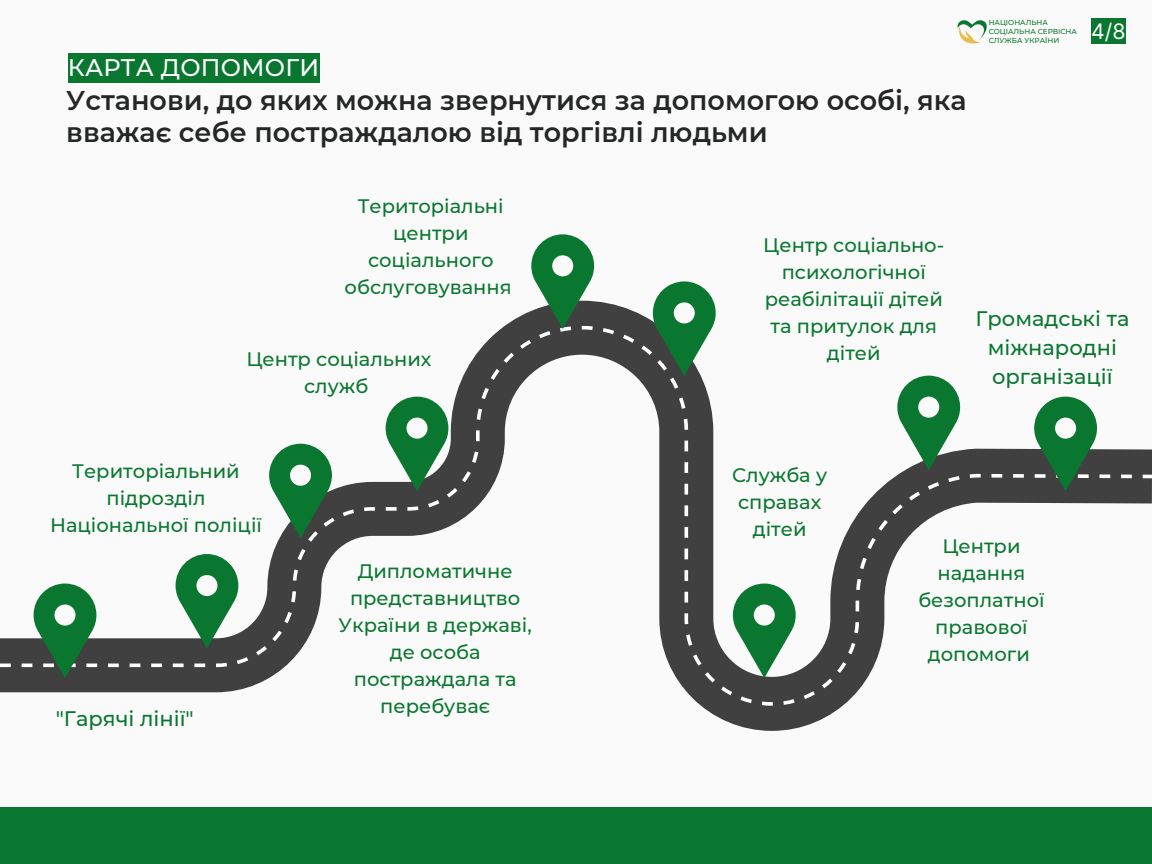
<style>
.page{position:relative;width:1152px;height:864px;background:#fafafa}
.page>*{position:absolute;margin:0;border:0;box-sizing:border-box;transform-origin:0 0}
.t1{font:600 27px/31.5px "Montserrat";color:#242725}
.t2{font:500 24px "Montserrat";letter-spacing:.01em;color:#fff}
.t3{font:21.3px "Inter";color:#fff}
.t4{font:500 21px/29.2px "Montserrat";color:#0a7730;text-align:center}
.t5{font:500 19.5px/27px "Montserrat";color:#0a7730;text-align:center}
.t6{font:500 7.2px/8.9px "Montserrat";color:#0a7730}
</style>
<div class="page">
<div style="left:0;top:807px;width:1152px;height:57px;background:#0a7730"></div>
<svg style="left:504px;top:301px;width:338px;height:430px"></svg>
<svg style="left:0;top:326px;width:1152px;height:380px"></svg>
<svg style="left:176px;top:554px;width:62px;height:95px"></svg>
<svg style="left:269px;top:444px;width:63px;height:94px"></svg>
<svg style="left:386px;top:397px;width:62px;height:94px"></svg>
<svg style="left:531px;top:234px;width:63px;height:95px"></svg>
<svg style="left:733px;top:584px;width:63px;height:94px"></svg>
<svg style="left:653px;top:281px;width:63px;height:95px"></svg>
<svg style="left:897px;top:376px;width:63px;height:94px"></svg>
<svg style="left:1034px;top:397px;width:63px;height:94px;background:#3e7d54"></svg>
<svg style="left:34px;top:584px;width:62px;height:94px;background:#3e7e54"></svg>
<div style="left:68px;top:54px;width:252px;height:29px;background:#0a7730"></div>
<div style="left:1091px;top:18px;width:35px;height:26px;background:#0a7730"></div>
<svg style="left:958px;top:20px;width:29px;height:23px"></svg>
<p class="t2" style="left:68px;top:53px;width:253px">КАРТА ДОПОМОГИ</p>
<p class="t1" style="left:66px;top:85px;width:902px">Установи, до яких можна звернутися за допомогою особі, яка вважає себе постраждалою від торгівлі людьми</p>
<p class="t6" style="left:989px;top:18px;width:90px">НАЦІОНАЛЬНА<br>СОЦІАЛЬНА СЕРВІСНА<br>СЛУЖБА УКРАЇНИ</p>
<p class="t3" style="left:1091px;top:18px;width:36px">4/8</p>
<p class="t5" style="left:345px;top:193px;width:169px">Територіальні центри соціального обслуговування</p>
<p class="t5" style="left:246px;top:345px;width:187px">Центр соціальних служб</p>
<p class="t5" style="left:763px;top:231px;width:182px">Центр соціально&shy;психологічної реабілітації дітей та притулок для дітей</p>
<p class="t4" style="left:975px;top:304px;width:155px">Громадські та міжнародні організації</p>
<p class="t5" style="left:50px;top:457px;width:213px">Територіальний підрозділ<br>Національної поліції</p>
<p class="t4" style="left:56px;top:704px;width:140px">"Гарячі лінії"</p>
<p class="t5" style="left:339px;top:558px;width:195px">Дипломатичне представництво<br>України в державі, де особа постраждала та перебуває</p>
<p class="t5" style="left:732px;top:462px;width:96px">Служба у справах дітей</p>
<p class="t5" style="left:918px;top:532px;width:128px">Центри надання безоплатної правової допомоги</p>
</div>
